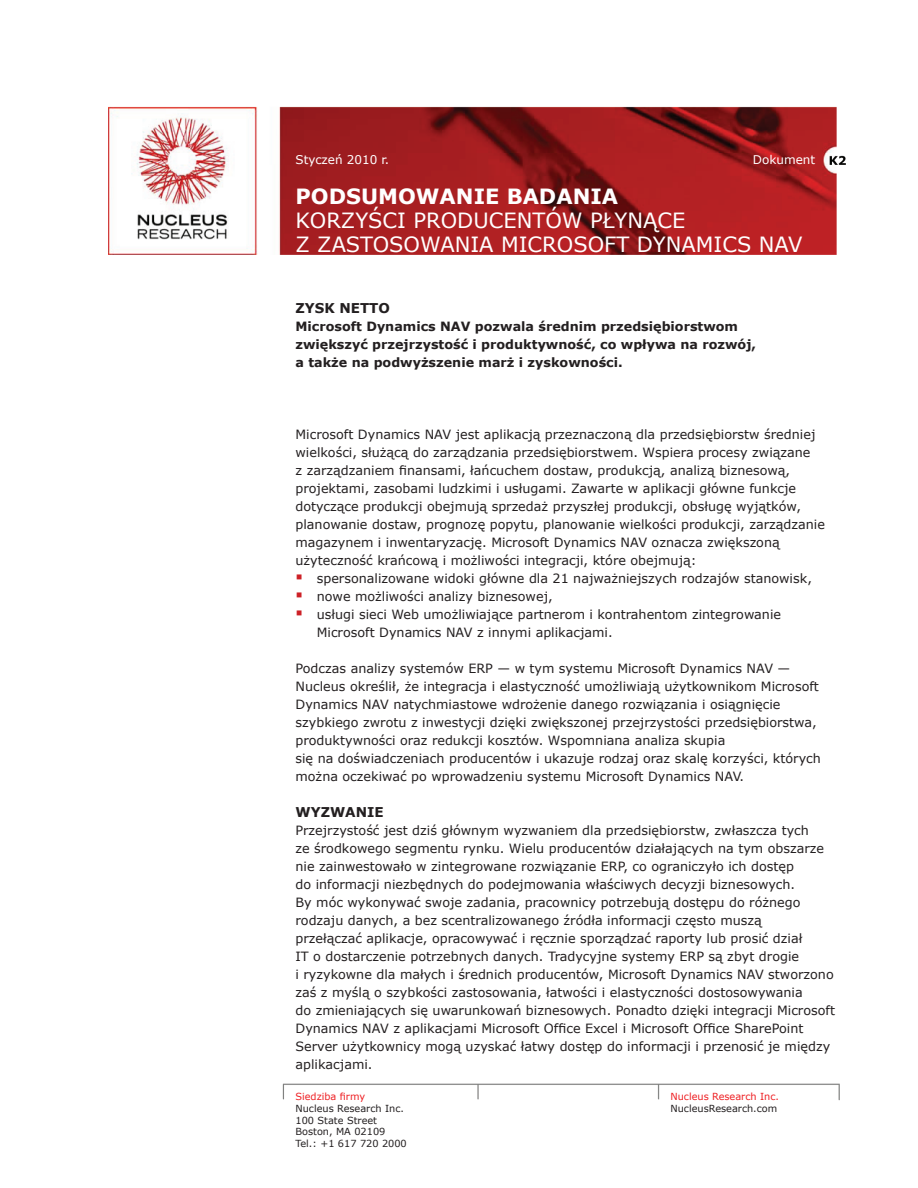
<style>
.page{position:relative;width:918px;height:1188px;background:#fff}
.page>*{position:absolute;margin:0;border:0;box-sizing:border-box;transform-origin:0 0}
.t1{font:21px/24px "Verdana";color:#fff}
.t2{font:700 21px "Verdana";color:#fff}
.t3{font:700 13.5px "Verdana";color:#231f20}
.t4{font:12.75px/18px "Verdana";color:#231f20}
.t5{font:700 12.75px/18px "Verdana";color:#231f20}
.t6{font:12px "Verdana";color:#fff}
.t7{font:9.75px "Verdana";color:#231f20}
.t8{font:9.75px "Verdana";color:#ee1f23}
.s1{color:#cd2026}
</style>
<div class="page">
<img style="left:108px;top:106px;width:738px;height:995px">
<p class="t6" style="left:296px;top:152px;width:95px">Styczeń 2010 r.</p>
<p class="t6" style="left:753px;top:152px;width:64px">Dokument</p>
<p class="t2" style="left:296px;top:183px;width:324px">PODSUMOWANIE BADANIA</p>
<p class="t1" style="left:296px;top:209px;width:509px">KORZYŚCI PRODUCENTÓW PŁYNĄCE<br>Z ZASTOSOWANIA MICROSOFT DYNAMICS NAV</p>
<p class="t3" style="left:296px;top:299px;width:96px">ZYSK NETTO</p>
<p class="t5" style="left:296px;top:317px;width:462px">Microsoft Dynamics NAV pozwala średnim przedsiębiorstwom zwiększyć przejrzystość i produktywność, co wpływa na rozwój, a także na podwyższenie marż i zyskowności.</p>
<p class="t4" style="left:296px;top:425px;width:531px">Microsoft Dynamics NAV jest aplikacją przeznaczoną dla przedsiębiorstw średniej wielkości, służącą do zarządzania przedsiębiorstwem. Wspiera procesy związane<br>z zarządzaniem finansami, łańcuchem dostaw, produkcją, analizą biznesową, projektami, zasobami ludzkimi i usługami. Zawarte w aplikacji główne funkcje dotyczące produkcji obejmują sprzedaż przyszłej produkcji, obsługę wyjątków, planowanie dostaw, prognozę popytu, planowanie wielkości produkcji, zarządzanie magazynem i inwentaryzację. Microsoft Dynamics NAV oznacza zwiększoną użyteczność krańcową i możliwości integracji, które obejmują:</p>
<p class="t4" style="left:296px;top:569px;width:518px"><span class="s1">▪</span> spersonalizowane widoki główne dla 21 najważniejszych rodzajów stanowisk,</p>
<p class="t4" style="left:296px;top:587px;width:259px"><span class="s1">▪</span> nowe możliwości analizy biznesowej,</p>
<p class="t4" style="left:317px;top:605px;width:466px;text-indent:-21px"><span class="s1">▪</span> usługi sieci Web umożliwiające partnerom i kontrahentom zintegrowanie<br>Microsoft Dynamics NAV z innymi aplikacjami.</p>
<p class="t4" style="left:296px;top:659px;width:527px">Podczas analizy systemów ERP — w tym systemu Microsoft Dynamics NAV — Nucleus określił, że integracja i elastyczność umożliwiają użytkownikom Microsoft Dynamics NAV natychmiastowe wdrożenie danego rozwiązania i osiągnięcie szybkiego zwrotu z inwestycji dzięki zwiększonej przejrzystości przedsiębiorstwa, produktywności oraz redukcji kosztów. Wspomniana analiza skupia<br>się na doświadczeniach producentów i ukazuje rodzaj oraz skalę korzyści, których można oczekiwać po wprowadzeniu systemu Microsoft Dynamics NAV.</p>
<p class="t3" style="left:296px;top:803px;width:90px">WYZWANIE</p>
<p class="t4" style="left:296px;top:821px;width:541px">Przejrzystość jest dziś głównym wyzwaniem dla przedsiębiorstw, zwłaszcza tych<br>ze środkowego segmentu rynku. Wielu producentów działających na tym obszarze nie zainwestowało w zintegrowane rozwiązanie ERP, co ograniczyło ich dostęp<br>do informacji niezbędnych do podejmowania właściwych decyzji biznesowych.<br>By móc wykonywać swoje zadania, pracownicy potrzebują dostępu do różnego rodzaju danych, a bez scentralizowanego źródła informacji często muszą<br>przełączać aplikacje, opracowywać i ręcznie sporządzać raporty lub prosić dział<br>IT o dostarczenie potrzebnych danych. Tradycyjne systemy ERP są zbyt drogie<br>i ryzykowne dla małych i średnich producentów, Microsoft Dynamics NAV stworzono zaś z myślą o szybkości zastosowania, łatwości i elastyczności dostosowywania<br>do zmieniających się uwarunkowań biznesowych. Ponadto dzięki integracji Microsoft Dynamics NAV z aplikacjami Microsoft Office Excel i Microsoft Office SharePoint Server użytkownicy mogą uzyskać łatwy dostęp do informacji i przenosić je między aplikacjami.</p>
<p class="t8" style="left:296px;top:1090px;width:71px">Siedziba firmy</p>
<p class="t8" style="left:671px;top:1090px;width:110px">Nucleus Research Inc.</p>
<p class="t7" style="left:296px;top:1102px;width:110px">Nucleus Research Inc.</p>
<p class="t7" style="left:671px;top:1102px;width:108px">NucleusResearch.com</p>
<p class="t7" style="left:296px;top:1114px;width:83px">100 State Street</p>
<p class="t7" style="left:296px;top:1126px;width:91px">Boston, MA 02109</p>
<p class="t7" style="left:296px;top:1137px;width:113px">Tel.: +1 617 720 2000</p>
</div>
